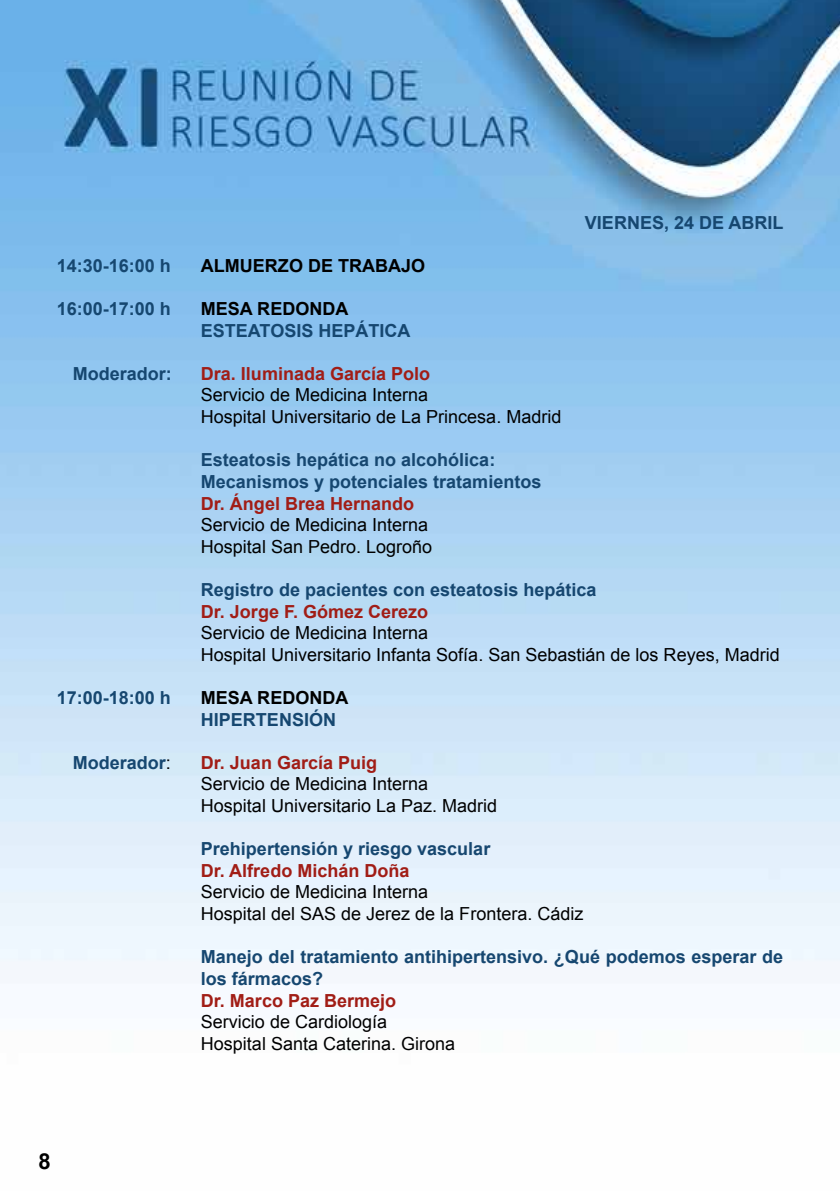
<style>
.page{position:relative;width:840px;height:1191px;background:#fff}
.page>*{position:absolute;margin:0;border:0;box-sizing:border-box;transform-origin:0 0}
.t1{font:700 22px "Arial";color:#000}
.t2{font:18px/21.6px "Arial";color:#000}
.t3{font:700 18px/21.6px "Arial";color:#164770}
.t4{font:700 18px "Arial";color:#a11d16}
.t5{font:700 18px "Arial";color:#000}
.s1{font-weight:400;color:#000}
</style>
<div class="page">
<img style="left:0;top:0;width:839px;height:983px">
<p class="t3" style="left:584px;top:212px;width:200px">VIERNES, 24 DE ABRIL</p>
<p class="t3" style="left:57px;top:255px;width:116px">14:30-16:00 h</p>
<p class="t5" style="left:201px;top:254px;width:225px">ALMUERZO DE TRABAJO</p>
<p class="t3" style="left:57px;top:298px;width:116px">16:00-17:00 h</p>
<p class="t5" style="left:201px;top:297px;width:149px">MESA REDONDA</p>
<p class="t3" style="left:201px;top:320px;width:211px">ESTEATOSIS HEPÁTICA</p>
<p class="t3" style="left:73px;top:363px;width:100px">Moderador:</p>
<p class="t4" style="left:201px;top:362px;width:231px">Dra. Iluminada García Polo</p>
<p class="t2" style="left:201px;top:384px;width:362px">Servicio de Medicina Interna<br>Hospital Universitario de La Princesa. Madrid</p>
<p class="t3" style="left:201px;top:450px;width:342px">Esteatosis hepática no alcohólica:<br>Mecanismos y potenciales tratamientos</p>
<p class="t4" style="left:201px;top:491px;width:215px">Dr. Ángel Brea Hernando</p>
<p class="t2" style="left:201px;top:514px;width:233px">Servicio de Medicina Interna<br>Hospital San Pedro. Logroño</p>
<p class="t3" style="left:201px;top:579px;width:397px">Registro de pacientes con esteatosis hepática</p>
<p class="t4" style="left:201px;top:599px;width:229px">Dr. Jorge F. Gómez Cerezo</p>
<p class="t2" style="left:201px;top:622px;width:580px">Servicio de Medicina Interna<br>Hospital Universitario Infanta Sofía. San Sebastián de los Reyes, Madrid</p>
<p class="t3" style="left:57px;top:687px;width:116px">17:00-18:00 h</p>
<p class="t5" style="left:201px;top:686px;width:149px">MESA REDONDA</p>
<p class="t3" style="left:201px;top:709px;width:137px">HIPERTENSIÓN</p>
<p class="t3" style="left:73px;top:752px;width:100px">Moderador<span class="s1">:</span></p>
<p class="t4" style="left:201px;top:750px;width:178px">Dr. Juan García Puig</p>
<p class="t2" style="left:201px;top:773px;width:298px">Servicio de Medicina Interna<br>Hospital Universitario La Paz. Madrid</p>
<p class="t3" style="left:201px;top:838px;width:291px">Prehipertensión y riesgo vascular</p>
<p class="t4" style="left:201px;top:858px;width:210px">Dr. Alfredo Michán Doña</p>
<p class="t2" style="left:201px;top:881px;width:384px">Servicio de Medicina Interna<br>Hospital del SAS de Jerez de la Frontera. Cádiz</p>
<p class="t3" style="left:201px;top:946px;width:583px">Manejo del tratamiento antihipertensivo. ¿Qué podemos esperar de los fármacos?</p>
<p class="t4" style="left:201px;top:988px;width:197px">Dr. Marco Paz Bermejo</p>
<p class="t2" style="left:201px;top:1011px;width:256px">Servicio de Cardiología<br>Hospital Santa Caterina. Girona</p>
<p class="t1" style="left:38px;top:1147px;width:14px">8</p>
</div>
